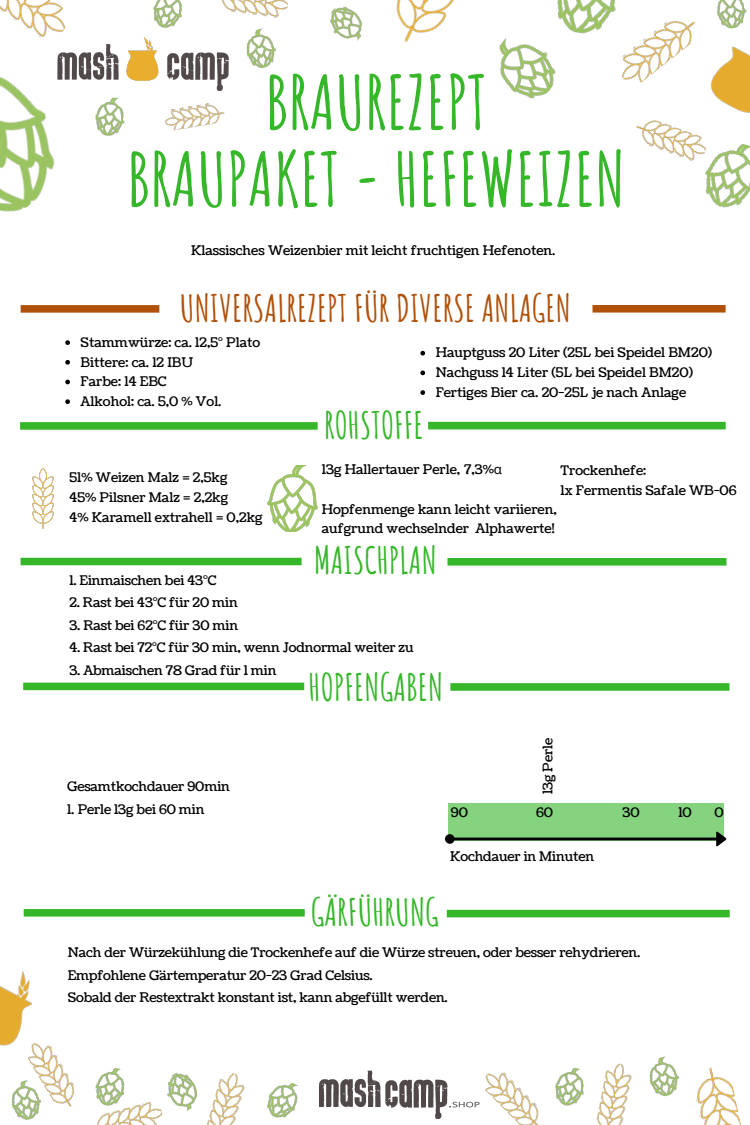
<style>
.page{position:relative;width:750px;height:1125px;background:#fff}
.page>*{position:absolute;margin:0;border:0;box-sizing:border-box;transform-origin:0 0}
.t1{font:700 73.75px/76.9px "Amatic SC";color:#35b729;text-align:center}
.t2{font:700 36.88px "Amatic SC";color:#35b729}
.t3{font:700 36.88px "Amatic SC";color:#b05009}
.t4{font:13.25px/19.8px "Coustard";color:#000}
.s1{font-family:"Noto Sans"}
</style>
<div class="page">
<svg style="left:20px;top:422px;width:298px;height:8px"></svg>
<div style="left:428px;top:422px;width:298px;height:7px;background:#35b729"></div>
<div style="left:21px;top:558px;width:281px;height:7px;background:#35b729"></div>
<svg style="left:448px;top:558px;width:279px;height:8px"></svg>
<svg style="left:21px;top:305px;width:138px;height:8px"></svg>
<svg style="left:593px;top:305px;width:133px;height:8px"></svg>
<img style="left:267px;top:465px;width:51px;height:67px">
<svg style="left:24px;top:909px;width:281px;height:8px"></svg>
<div style="left:447px;top:910px;width:283px;height:7px;background:#35b729"></div>
<div style="left:23px;top:683px;width:281px;height:7px;background:#35b729"></div>
<svg style="left:450px;top:683px;width:279px;height:8px"></svg>
<svg style="left:65px;top:340px;width:5px;height:5px"></svg>
<svg style="left:65px;top:360px;width:5px;height:5px"></svg>
<svg style="left:65px;top:380px;width:5px;height:4px"></svg>
<svg style="left:65px;top:399px;width:5px;height:5px"></svg>
<svg style="left:420px;top:351px;width:5px;height:5px"></svg>
<svg style="left:420px;top:371px;width:5px;height:4px"></svg>
<svg style="left:420px;top:390px;width:5px;height:5px"></svg>
<img style="left:499px;top:38px;width:57px;height:61px">
<img style="left:0;top:0;width:66px;height:38px">
<img style="left:710px;top:46px;width:40px;height:67px">
<img style="left:246px;top:28px;width:30px;height:41px">
<img style="left:549px;top:0;width:67px;height:39px">
<img style="left:0;top:77px;width:55px;height:135px">
<img style="left:612px;top:8px;width:83px;height:75px">
<img style="left:396px;top:0;width:58px;height:43px">
<img style="left:165px;top:103px;width:60px;height:28px">
<img style="left:636px;top:120px;width:64px;height:41px">
<img style="left:698px;top:136px;width:52px;height:72px">
<img style="left:95px;top:99px;width:30px;height:37px">
<img style="left:153px;top:0;width:29px;height:28px">
<img style="left:716px;top:0;width:31px;height:29px">
<img style="left:222px;top:0;width:66px;height:18px">
<img style="left:330px;top:6px;width:32px;height:35px">
<img style="left:11px;top:1086px;width:27px;height:34px">
<img style="left:97px;top:1101px;width:65px;height:24px">
<img style="left:319px;top:1071px;width:159px;height:48px">
<img style="left:478px;top:1072px;width:61px;height:53px">
<img style="left:696px;top:1067px;width:45px;height:58px">
<img style="left:267px;top:1083px;width:31px;height:35px">
<img style="left:555px;top:1068px;width:29px;height:38px">
<img style="left:649px;top:1056px;width:31px;height:41px">
<img style="left:23px;top:1086px;width:52px;height:27px">
<img style="left:95px;top:1068px;width:33px;height:40px">
<img style="left:160px;top:1072px;width:38px;height:43px">
<img style="left:596px;top:1063px;width:36px;height:62px">
<img style="left:207px;top:1073px;width:38px;height:52px">
<div style="left:448px;top:803px;width:276px;height:38px;background:#85d37e"></div>
<img style="left:32px;top:469px;width:22px;height:60px">
<svg style="left:445px;top:831px;width:282px;height:16px"></svg>
<img style="left:48px;top:29px;width:181px;height:70px">
<img style="left:0;top:971px;width:74px;height:115px">
<h1 class="t1" style="left:127px;top:63px;width:500px">BRAUREZEPT<br>BRAUPAKET - HEFEWEIZEN</h1>
<p class="t4" style="left:191px;top:241px;width:366px">Klassisches Weizenbier mit leicht fruchtigen Hefenoten.</p>
<h2 class="t3" style="left:180px;top:285px;width:393px">UNIVERSALREZEPT FÜR DIVERSE ANLAGEN</h2>
<p class="t4" style="left:81px;top:333px;width:181px">Stammwürze: ca. 12,5° Plato<br>Bittere: ca. 12 IBU<br>Farbe: 14 EBC<br>Alkohol: ca. 5,0 % Vol.</p>
<p class="t4" style="left:436px;top:343px;width:278px">Hauptguss 20 Liter (25L bei Speidel BM20)<br>Nachguss 14 Liter (5L bei Speidel BM20)<br>Fertiges Bier ca. 20-25L je nach Anlage</p>
<p class="t4" style="left:69px;top:468px;width:195px">51% Weizen Malz = 2,5kg<br>45% Pilsner Malz = 2,2kg<br>4% Karamell extrahell = 0,2kg</p>
<h2 class="t2" style="left:324px;top:401px;width:101px">ROHSTOFFE</h2>
<p class="t4" style="left:322px;top:460px;width:182px">13g Hallertauer Perle, 7,3%<span class="s1">α</span></p>
<p class="t4" style="left:322px;top:500px;width:237px">Hopfenmenge kann leicht variieren, aufgrund wechselnder Alphawerte!</p>
<p class="t4" style="left:561px;top:461px;width:178px">Trockenhefe:<br>1x Fermentis Safale WB-06</p>
<h2 class="t2" style="left:314px;top:536px;width:124px">MAISCHPLAN</h2>
<p class="t4" style="left:69px;top:571px;width:148px">1. Einmaischen bei 43°C</p>
<p class="t4" style="left:69px;top:593px;width:170px">2. Rast bei 43°C für 20 min</p>
<p class="t4" style="left:69px;top:616px;width:170px">3. Rast bei 62°C für 30 min</p>
<p class="t4" style="left:69px;top:638px;width:346px">4. Rast bei 72°C für 30 min, wenn Jodnormal weiter zu</p>
<p class="t4" style="left:69px;top:661px;width:209px">3. Abmaischen 78 Grad für 1 min</p>
<h2 class="t2" style="left:309px;top:663px;width:136px">HOPFENGABEN</h2>
<p class="t4" style="left:67px;top:777px;width:164px">Gesamtkochdauer 90min</p>
<p class="t4" style="left:67px;top:799px;width:139px">1. Perle 13g bei 60 min</p>
<p class="t4" style="left:538px;top:794px;width:57px;rotate:-90deg">13g Perle</p>
<p class="t4" style="left:536px;top:803px;width:18px">60</p>
<p class="t4" style="left:622px;top:803px;width:19px">30</p>
<p class="t4" style="left:450px;top:847px;width:145px">Kochdauer in Minuten</p>
<p class="t4" style="left:451px;top:803px;width:18px">90</p>
<p class="t4" style="left:678px;top:803px;width:15px">10</p>
<p class="t4" style="left:714px;top:803px;width:11px">0</p>
<h2 class="t2" style="left:311px;top:889px;width:130px">GÄRFÜHRUNG</h2>
<p class="t4" style="left:68px;top:942px;width:574px;line-height:22.5px">Nach der Würzekühlung die Trockenhefe auf die Würze streuen, oder besser rehydrieren.<br>Empfohlene Gärtemperatur 20-23 Grad Celsius.<br>Sobald der Restextrakt konstant ist, kann abgefüllt werden.</p>
</div>
